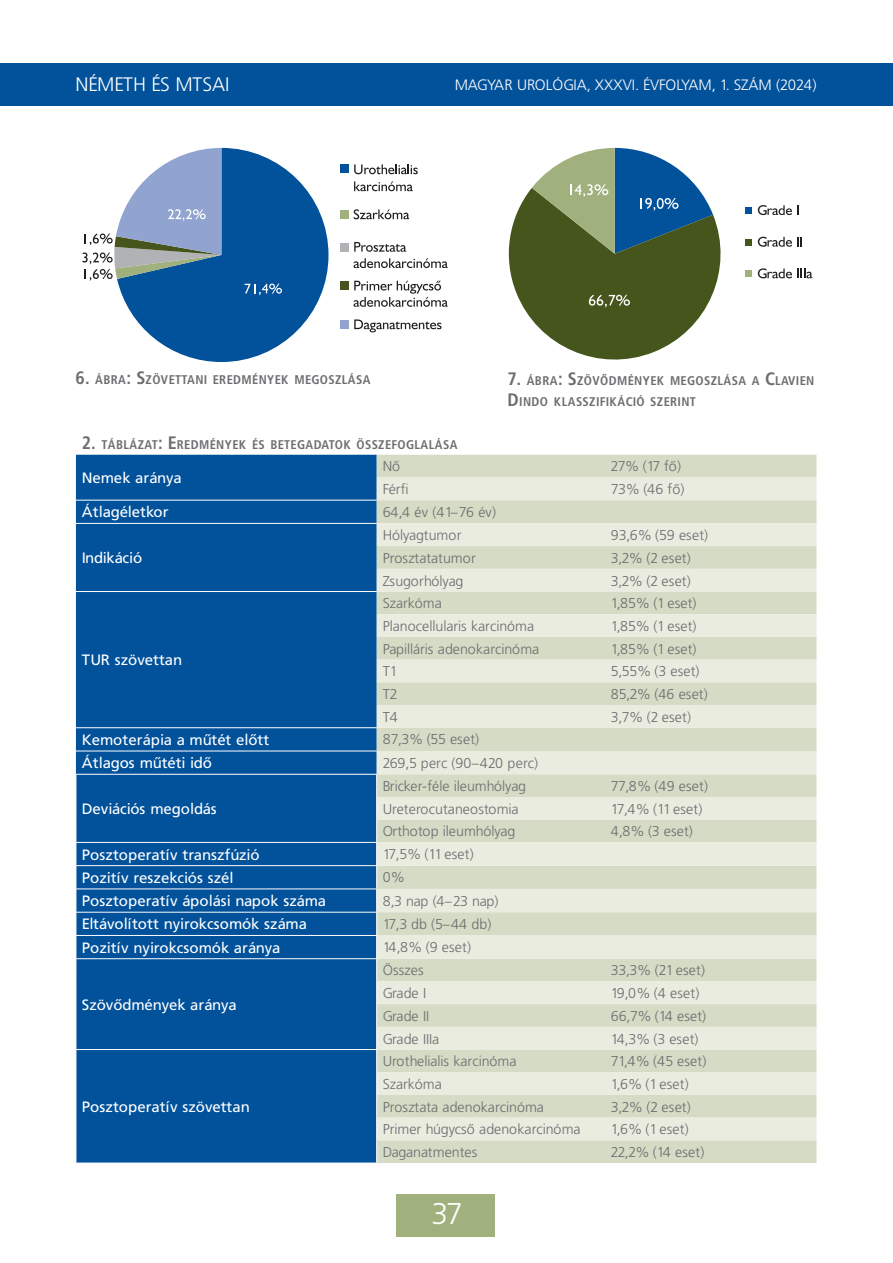
<style>
.page{position:relative;width:893px;height:1263px;background:#fff}
.page>*{position:absolute;margin:0;border:0;box-sizing:border-box;transform-origin:0 0}
.t1{font:30px "Frutiger Lt PFL";color:#fff}
.rovatcim{font:19.5px "Frutiger Lt PFL";letter-spacing:.04em;color:#fff}
.tablazat_fej{font:15px "Frutiger PFL";letter-spacing:.04em;color:#fff}
.t2{font:15px "Frutiger Lt PFL";letter-spacing:.04em;color:#fff}
.tablazat_normal{font:14.25px "Frutiger Lt PFL";letter-spacing:.04em;color:#6c6d70}
.abra_tabla_cim{font:700 12.6px/21.6px "Frutiger Cn PFL";letter-spacing:.055em;color:#6c6d70}
.s1{font-size:18px}
</style>
<div class="page">
<div style="left:0;top:63px;width:892px;height:42px;background:#01519b"></div>
<div style="left:397px;top:1194px;width:98px;height:42px;background:#a1b17e"></div>
<div style="left:76px;top:454px;width:300px;height:708px;background:#01519b"></div>
<div style="left:376px;top:454px;width:440px;height:708px;background:#d5dbc4"></div>
<svg style="left:376px;top:477px;width:440px;height:663px;background:#dee3d2"></svg>
<hr style="left:76px;top:523px;width:300px;height:1px;background:#fff">
<hr style="left:76px;top:499px;width:300px;height:1px;background:#fff">
<hr style="left:76px;top:591px;width:300px;height:1px;background:#fff">
<hr style="left:76px;top:727px;width:300px;height:1px;background:#fff">
<hr style="left:76px;top:750px;width:300px;height:1px;background:#fff">
<hr style="left:76px;top:773px;width:301px;height:1px;background:#fff">
<hr style="left:76px;top:841px;width:301px;height:1px;background:#fff">
<hr style="left:76px;top:865px;width:301px;height:1px;background:#fff">
<hr style="left:76px;top:888px;width:301px;height:1px;background:#fff">
<hr style="left:76px;top:911px;width:301px;height:1px;background:#fff">
<hr style="left:76px;top:934px;width:301px;height:1px;background:#fff">
<hr style="left:76px;top:958px;width:301px;height:1px;background:#fff">
<hr style="left:76px;top:1048px;width:301px;height:1px;background:#fff">
<svg style="left:76px;top:774px;width:1px;height:388px"></svg>
<svg style="left:376px;top:774px;width:1px;height:388px"></svg>
<svg style="left:508px;top:148px;width:213px;height:211px"></svg>
<div style="left:744px;top:207px;width:7px;height:7px;background:#01519b"></div>
<svg style="left:757px;top:205px;width:41px;height:10px"></svg>
<div style="left:744px;top:239px;width:7px;height:6px;background:#46551c"></div>
<svg style="left:757px;top:237px;width:44px;height:10px"></svg>
<div style="left:744px;top:270px;width:7px;height:7px;background:#a1b17e"></div>
<svg style="left:757px;top:268px;width:55px;height:10px"></svg>
<svg style="left:117px;top:148px;width:211px;height:214px;fill:#01519b"></svg>
<svg style="left:244px;top:283px;width:38px;height:12px"></svg>
<svg style="left:82px;top:148px;width:139px;height:132px"></svg>
<div style="left:340px;top:164px;width:8px;height:9px;background:#01519b"></div>
<svg style="left:354px;top:164px;width:63px;height:10px"></svg>
<svg style="left:354px;top:181px;width:58px;height:10px"></svg>
<div style="left:340px;top:210px;width:8px;height:9px;background:#a1b17e"></div>
<svg style="left:353px;top:209px;width:56px;height:10px"></svg>
<div style="left:340px;top:243px;width:8px;height:9px;background:#b1b2b6"></div>
<svg style="left:354px;top:242px;width:52px;height:10px"></svg>
<svg style="left:353px;top:258px;width:94px;height:10px"></svg>
<div style="left:340px;top:281px;width:8px;height:9px;background:#46551c"></div>
<svg style="left:353px;top:280px;width:94px;height:27px"></svg>
<div style="left:340px;top:320px;width:8px;height:9px;background:#91a3cf"></div>
<svg style="left:354px;top:319px;width:87px;height:13px"></svg>
<p class="rovatcim" style="left:76px;top:74px;width:155px">NÉMETH ÉS MTSAI</p>
<p class="t2" style="left:454px;top:76px;width:363px">MAGYAR UROLÓGIA, XXXVI. ÉVFOLYAM, 1. SZÁM (2024)</p>
<p class="abra_tabla_cim" style="left:76px;top:369px;width:296px"><span class="s1">6.</span> ÁBRA<span class="s1">: S</span>ZÖVETTANI EREDMÉNYEK MEGOSZLÁSA</p>
<p class="abra_tabla_cim" style="left:507px;top:369px;width:308px"><span class="s1">7.</span> ÁBRA<span class="s1">: S</span>ZÖVŐDMÉNYEK MEGOSZLÁSA A <span class="s1">C</span>LAVIEN<br><span class="s1">D</span>INDO KLASSZIFIKÁCIÓ SZERINT</p>
<p class="abra_tabla_cim" style="left:82px;top:433px;width:376px"><span class="s1">2.</span> TÁBLÁZAT<span class="s1">: E</span>REDMÉNYEK ÉS BETEGADATOK ÖSSZEFOGLALÁSA</p>
<p class="tablazat_fej" style="left:82px;top:469px;width:100px">Nemek aránya</p>
<p class="tablazat_normal" style="left:382px;top:458px;width:18px">Nő</p>
<p class="tablazat_normal" style="left:610px;top:458px;width:71px">27% (17 fő)</p>
<p class="tablazat_normal" style="left:382px;top:481px;width:27px">Férfi</p>
<p class="tablazat_normal" style="left:610px;top:481px;width:75px">73% (46 fő)</p>
<p class="tablazat_fej" style="left:82px;top:503px;width:88px">Átlagéletkor</p>
<p class="tablazat_normal" style="left:382px;top:503px;width:114px">64,4 év (41–76 év)</p>
<p class="tablazat_fej" style="left:82px;top:549px;width:61px">Indikáció</p>
<p class="tablazat_normal" style="left:382px;top:527px;width:80px">Hólyagtumor</p>
<p class="tablazat_normal" style="left:610px;top:527px;width:98px">93,6% (59 eset)</p>
<p class="tablazat_normal" style="left:382px;top:549px;width:94px">Prosztatatumor</p>
<p class="tablazat_normal" style="left:610px;top:549px;width:81px">3,2% (2 eset)</p>
<p class="tablazat_normal" style="left:382px;top:572px;width:82px">Zsugorhólyag</p>
<p class="tablazat_normal" style="left:610px;top:572px;width:81px">3,2% (2 eset)</p>
<p class="tablazat_fej" style="left:82px;top:651px;width:101px">TUR szövettan</p>
<p class="tablazat_normal" style="left:382px;top:595px;width:60px">Szarkóma</p>
<p class="tablazat_normal" style="left:610px;top:595px;width:87px">1,85% (1 eset)</p>
<p class="tablazat_normal" style="left:382px;top:617px;width:152px">Planocellularis karcinóma</p>
<p class="tablazat_normal" style="left:610px;top:617px;width:87px">1,85% (1 eset)</p>
<p class="tablazat_normal" style="left:382px;top:640px;width:157px">Papilláris adenokarcinóma</p>
<p class="tablazat_normal" style="left:610px;top:640px;width:87px">1,85% (1 eset)</p>
<p class="tablazat_normal" style="left:382px;top:663px;width:14px">T1</p>
<p class="tablazat_normal" style="left:610px;top:663px;width:90px">5,55% (3 eset)</p>
<p class="tablazat_normal" style="left:382px;top:686px;width:15px">T2</p>
<p class="tablazat_normal" style="left:610px;top:686px;width:98px">85,2% (46 eset)</p>
<p class="tablazat_normal" style="left:382px;top:708px;width:16px">T4</p>
<p class="tablazat_normal" style="left:610px;top:708px;width:81px">3,7% (2 eset)</p>
<p class="tablazat_fej" style="left:82px;top:730px;width:188px">Kemoterápia a műtét előtt</p>
<p class="tablazat_normal" style="left:382px;top:731px;width:98px">87,3% (55 eset)</p>
<p class="tablazat_fej" style="left:82px;top:754px;width:131px">Átlagos műtéti idő</p>
<p class="tablazat_normal" style="left:382px;top:754px;width:156px">269,5 perc (90–420 perc)</p>
<p class="tablazat_fej" style="left:82px;top:799px;width:136px">Deviációs megoldás</p>
<p class="tablazat_normal" style="left:382px;top:777px;width:144px">Bricker-féle ileumhólyag</p>
<p class="tablazat_normal" style="left:610px;top:777px;width:98px">77,8% (49 eset)</p>
<p class="tablazat_normal" style="left:382px;top:800px;width:137px">Ureterocutaneostomia</p>
<p class="tablazat_normal" style="left:610px;top:800px;width:93px">17,4% (11 eset)</p>
<p class="tablazat_normal" style="left:382px;top:823px;width:133px">Orthotop ileumhólyag</p>
<p class="tablazat_normal" style="left:610px;top:823px;width:83px">4,8% (3 eset)</p>
<p class="tablazat_fej" style="left:82px;top:845px;width:178px">Posztoperatív transzfúzió</p>
<p class="tablazat_normal" style="left:382px;top:845px;width:92px">17,5% (11 eset)</p>
<p class="tablazat_fej" style="left:82px;top:868px;width:152px">Pozitív reszekciós szél</p>
<p class="tablazat_normal" style="left:382px;top:869px;width:22px">0%</p>
<p class="tablazat_fej" style="left:82px;top:892px;width:245px">Posztoperatív ápolási napok száma</p>
<p class="tablazat_normal" style="left:382px;top:892px;width:117px">8,3 nap (4–23 nap)</p>
<p class="tablazat_fej" style="left:82px;top:915px;width:226px">Eltávolított nyirokcsomók száma</p>
<p class="tablazat_normal" style="left:382px;top:915px;width:110px">17,3 db (5–44 db)</p>
<p class="tablazat_fej" style="left:82px;top:938px;width:199px">Pozitív nyirokcsomók aránya</p>
<p class="tablazat_normal" style="left:382px;top:938px;width:89px">14,8% (9 eset)</p>
<p class="tablazat_fej" style="left:82px;top:995px;width:155px">Szövődmények aránya</p>
<p class="tablazat_fej" style="left:82px;top:1097px;width:168px">Posztoperatív szövettan</p>
<p class="tablazat_normal" style="left:382px;top:962px;width:42px">Összes</p>
<p class="tablazat_normal" style="left:610px;top:962px;width:95px">33,3% (21 eset)</p>
<p class="tablazat_normal" style="left:382px;top:984px;width:44px">Grade I</p>
<p class="tablazat_normal" style="left:610px;top:984px;width:90px">19,0% (4 eset)</p>
<p class="tablazat_normal" style="left:382px;top:1007px;width:47px">Grade II</p>
<p class="tablazat_normal" style="left:610px;top:1007px;width:96px">66,7% (14 eset)</p>
<p class="tablazat_normal" style="left:382px;top:1030px;width:57px">Grade IIIa</p>
<p class="tablazat_normal" style="left:610px;top:1030px;width:89px">14,3% (3 eset)</p>
<p class="tablazat_normal" style="left:382px;top:1052px;width:135px">Urothelialis karcinóma</p>
<p class="tablazat_normal" style="left:610px;top:1052px;width:97px">71,4% (45 eset)</p>
<p class="tablazat_normal" style="left:382px;top:1075px;width:60px">Szarkóma</p>
<p class="tablazat_normal" style="left:610px;top:1075px;width:79px">1,6% (1 eset)</p>
<p class="tablazat_normal" style="left:382px;top:1098px;width:162px">Prosztata adenokarcinóma</p>
<p class="tablazat_normal" style="left:610px;top:1098px;width:81px">3,2% (2 eset)</p>
<p class="tablazat_normal" style="left:382px;top:1121px;width:199px">Primer húgycső adenokarcinóma</p>
<p class="tablazat_normal" style="left:610px;top:1121px;width:79px">1,6% (1 eset)</p>
<p class="tablazat_normal" style="left:382px;top:1143px;width:96px">Daganatmentes</p>
<p class="tablazat_normal" style="left:610px;top:1143px;width:95px">22,2% (14 eset)</p>
<h1 class="t1" style="left:431px;top:1196px;width:31px">37</h1>
</div>
